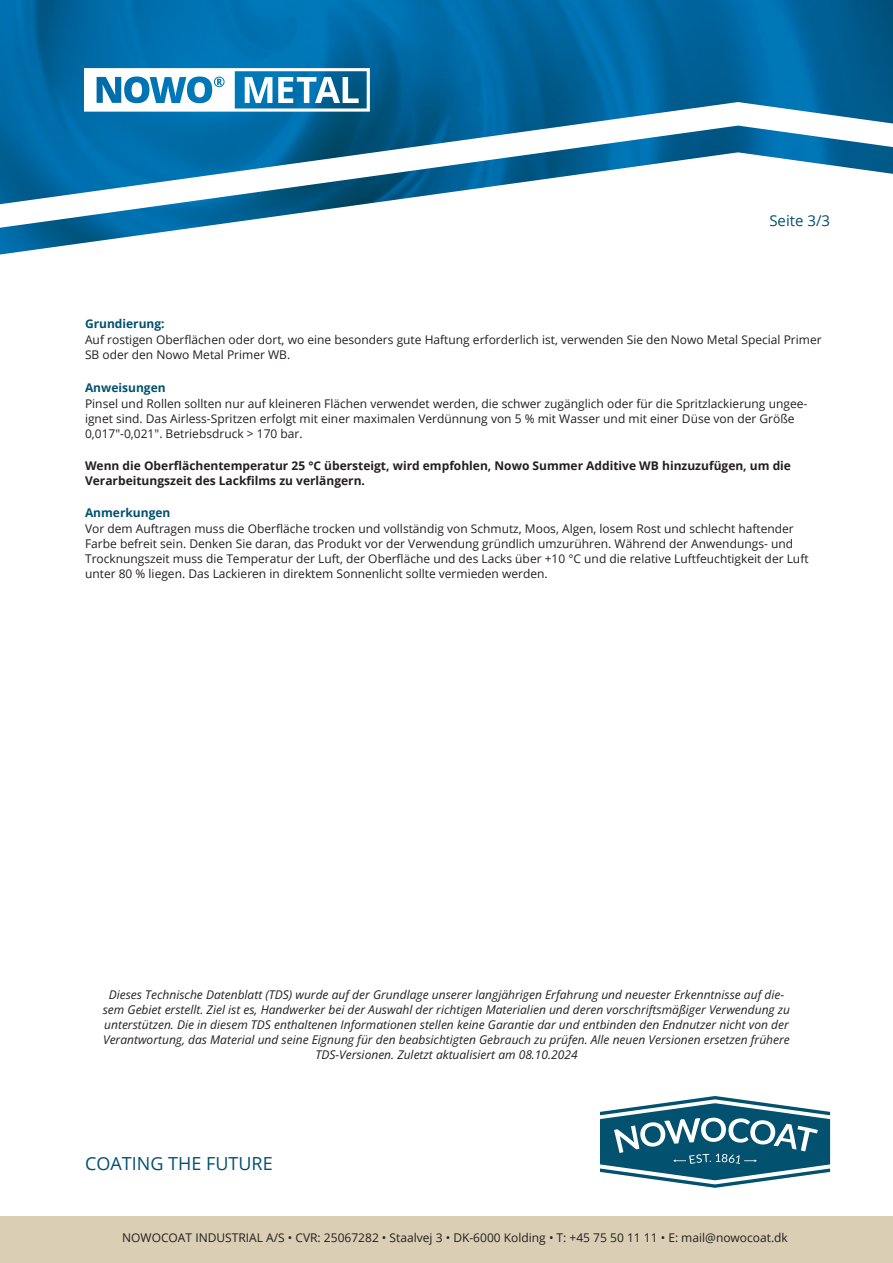
<style>
.page{position:relative;width:893px;height:1263px;background:#fff}
.page>*{position:absolute;margin:0;border:0;box-sizing:border-box;transform-origin:0 0}
.t1{font:18px "Open Sans";color:#01516f}
.TDS_brødtekst{font:15px "Open Sans";color:#01516f}
.t2{font:12px/15px "Open Sans";color:#231f20}
.t3{font:italic 12px/15px "Open Sans";color:#231f20;text-align:center}
.t4{font:700 12px/15px "Open Sans";color:#231f20}
.TDS_mellemrubrik{font:700 12px "Open Sans";color:#01516f}
</style>
<div class="page">
<img style="left:0;top:0;width:893px;height:102px">
<svg style="left:0;top:102px;width:893px;height:50px"></svg>
<svg style="left:0;top:152px;width:893px;height:103px"></svg>
<svg style="left:84px;top:68px;width:286px;height:44px"></svg>
<svg style="left:600px;top:1096px;width:230px;height:92px"></svg>
<div style="left:0;top:1216px;width:893px;height:47px;background:#daceb5"></div>
<p class="TDS_brødtekst" style="left:769px;top:210px;width:62px">Seite 3/3</p>
<p class="TDS_mellemrubrik" style="left:85px;top:315px;width:81px">Grundierung:</p>
<p class="t2" style="left:85px;top:332px;width:738px">Auf rostigen Oberflächen oder dort, wo eine besonders gute Haftung erforderlich ist, verwenden Sie den Nowo Metal Special Primer<br>SB oder den Nowo Metal Primer WB.</p>
<p class="TDS_mellemrubrik" style="left:85px;top:379px;width:82px">Anweisungen</p>
<p class="t2" style="left:85px;top:396px;width:724px">Pinsel und Rollen sollten nur auf kleineren Flächen verwendet werden, die schwer zugänglich oder für die Spritzlackierung ungee&shy;ignet sind. Das Airless-Spritzen erfolgt mit einer maximalen Verdünnung von 5 % mit Wasser und mit einer Düse von der Größe<br>0,017"-0,021". Betriebsdruck &gt; 170 bar.</p>
<p class="t4" style="left:85px;top:457px;width:707px">Wenn die Oberflächentemperatur 25 °C übersteigt, wird empfohlen, Nowo Summer Additive WB hinzuzufügen, um die<br>Verarbeitungszeit des Lackfilms zu verlängern.</p>
<p class="TDS_mellemrubrik" style="left:85px;top:504px;width:87px">Anmerkungen</p>
<p class="t2" style="left:85px;top:521px;width:725px">Vor dem Auftragen muss die Oberfläche trocken und vollständig von Schmutz, Moos, Algen, losem Rost und schlecht haftender Farbe befreit sein. Denken Sie daran, das Produkt vor der Verwendung gründlich umzurühren. Während der Anwendungs- und Trocknungszeit muss die Temperatur der Luft, der Oberfläche und des Lacks über +10 °C und die relative Luftfeuchtigkeit der Luft unter 80 % liegen. Das Lackieren in direktem Sonnenlicht sollte vermieden werden.</p>
<p class="t3" style="left:103px;top:986px;width:689px">Dieses Technische Datenblatt (TDS) wurde auf der Grundlage unserer langjährigen Erfahrung und neuester Erkenntnisse auf die&shy;sem Gebiet erstellt. Ziel ist es, Handwerker bei der Auswahl der richtigen Materialien und deren vorschriftsmäßiger Verwendung zu unterstützen. Die in diesem TDS enthaltenen Informationen stellen keine Garantie dar und entbinden den Endnutzer nicht von der Verantwortung, das Material und seine Eignung für den beabsichtigten Gebrauch zu prüfen. Alle neuen Versionen ersetzen frühere TDS-Versionen. Zuletzt aktualisiert am 08.10.2024</p>
<h1 class="t1" style="left:85px;top:1151px;width:189px">COATING THE FUTURE</h1>
<p class="t2" style="left:122px;top:1230px;width:667px">NOWOCOAT INDUSTRIAL A/S • CVR: 25067282 • Staalvej 3 • DK-6000 Kolding • T: +45 75 50 11 11 • E: mail@nowocoat.dk</p>
</div>
